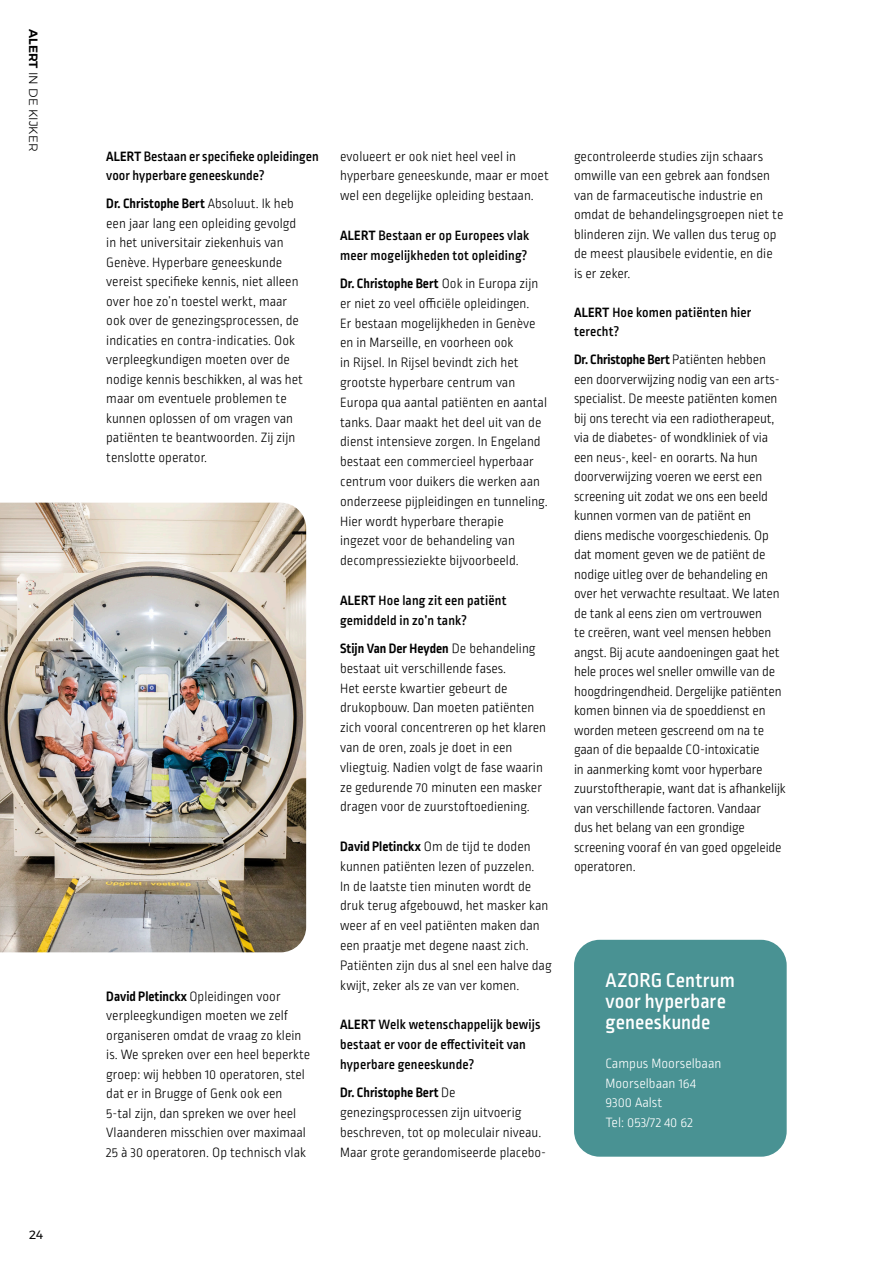
<style>
.page{position:relative;width:893px;height:1263px;background:#fff}
.page>*{position:absolute;margin:0;border:0;box-sizing:border-box;transform-origin:0 0}
.t1{font:500 21px/21px "Ropa Mix Pro";color:#fff}
._2024_Body{font:300 14.25px/19.5px "Ropa Mix Pro";color:#000}
._2024_Vraag{font:500 14.25px/19.8px "Ropa Mix Pro";letter-spacing:.01em;color:#000}
.t2{font:300 14.25px "Ropa Mix Pro";color:#fff}
._000{font:300 12px "Montserrat";color:#000}
.t3{font:12px "Montserrat";color:#000}
.s1{font-weight:600}
.s2{font-weight:700}
</style>
<div class="page">
<img style="left:0;top:503px;width:306px;height:449px">
<div style="left:574px;top:940px;width:213px;height:217px;background:#499293;border-radius:26px"></div>
<p class="_000" style="left:42px;top:29px;width:124px;rotate:90deg"><span class="s1">ALERT</span> IN DE KIJKER</p>
<p class="t3" style="left:29px;top:1225px;width:16px">24</p>
<p class="_2024_Vraag" style="left:106px;top:147px;width:214px"><span class="s2">ALERT</span> Bestaan er specifieke opleidingen voor hyperbare geneeskunde?</p>
<p class="_2024_Body" style="left:106px;top:195px;width:198px"><span class="s2">Dr. Christophe Bert</span> Absoluut. Ik heb een jaar lang een opleiding gevolgd in het universitair ziekenhuis van Genève. Hyperbare geneeskunde vereist specifieke kennis, niet alleen over hoe zo’n toestel werkt, maar ook over de genezingsprocessen, de indicaties en contra-indicaties. Ook verpleegkundigen moeten over de nodige kennis beschikken, al was het maar om eventuele problemen te kunnen oplossen of om vragen van patiënten te beantwoorden. Zij zijn tenslotte operator.</p>
<p class="_2024_Body" style="left:106px;top:987px;width:206px"><span class="s2">David Pletinckx</span> Opleidingen voor verpleegkundigen moeten we zelf organiseren omdat de vraag zo klein is. We spreken over een heel beperkte groep: wij hebben 10 operatoren, stel dat er in Brugge of Genk ook een 5-tal zijn, dan spreken we over heel Vlaanderen misschien over maximaal 25 à 30 operatoren. Op technisch vlak</p>
<p class="_2024_Body" style="left:340px;top:147px;width:210px">evolueert er ook niet heel veel in hyperbare geneeskunde, maar er moet wel een degelijke opleiding bestaan.</p>
<p class="_2024_Vraag" style="left:340px;top:226px;width:191px"><span class="s2">ALERT</span> Bestaan er op Europees vlak meer mogelijkheden tot opleiding?</p>
<p class="_2024_Body" style="left:340px;top:274px;width:209px"><span class="s2">Dr. Christophe Bert</span> Ook in Europa zijn er niet zo veel officiële opleidingen.<br>Er bestaan mogelijkheden in Genève en in Marseille, en voorheen ook<br>in Rijsel. In Rijsel bevindt zich het grootste hyperbare centrum van Europa qua aantal patiënten en aantal tanks. Daar maakt het deel uit van de dienst intensieve zorgen. In Engeland bestaat een commercieel hyperbaar centrum voor duikers die werken aan onderzeese pijpleidingen en tunneling.<br>Hier wordt hyperbare therapie<br>ingezet voor de behandeling van decompressieziekte bijvoorbeeld.</p>
<p class="_2024_Vraag" style="left:340px;top:591px;width:168px"><span class="s2">ALERT</span> Hoe lang zit een patiënt gemiddeld in zo’n tank?</p>
<p class="_2024_Body" style="left:340px;top:639px;width:207px"><span class="s2">Stijn Van Der Heyden</span> De behandeling bestaat uit verschillende fases.<br>Het eerste kwartier gebeurt de drukopbouw. Dan moeten patiënten zich vooral concentreren op het klaren van de oren, zoals je doet in een vliegtuig. Nadien volgt de fase waarin ze gedurende 70 minuten een masker dragen voor de zuurstoftoediening.</p>
<p class="_2024_Body" style="left:340px;top:837px;width:213px"><span class="s2">David Pletinckx</span> Om de tijd te doden kunnen patiënten lezen of puzzelen.<br>In de laatste tien minuten wordt de druk terug afgebouwd, het masker kan weer af en veel patiënten maken dan een praatje met degene naast zich.<br>Patiënten zijn dus al snel een halve dag kwijt, zeker als ze van ver komen.</p>
<p class="_2024_Vraag" style="left:340px;top:1015px;width:202px"><span class="s2">ALERT</span> Welk wetenschappelijk bewijs bestaat er voor de effectiviteit van hyperbare geneeskunde?</p>
<p class="_2024_Body" style="left:340px;top:1084px;width:208px"><span class="s2">Dr. Christophe Bert</span> De genezingsprocessen zijn uitvoerig beschreven, tot op moleculair niveau.<br>Maar grote gerandomiseerde placebo-</p>
<p class="_2024_Body" style="left:574px;top:147px;width:211px">gecontroleerde studies zijn schaars omwille van een gebrek aan fondsen van de farmaceutische industrie en omdat de behandelingsgroepen niet te blinderen zijn. We vallen dus terug op de meest plausibele evidentie, en die is er zeker.</p>
<p class="_2024_Vraag" style="left:574px;top:303px;width:179px"><span class="s2">ALERT</span> Hoe komen patiënten hier terecht?</p>
<p class="_2024_Body" style="left:574px;top:351px;width:213px"><span class="s2">Dr. Christophe Bert</span> Patiënten hebben een doorverwijzing nodig van een arts&shy;specialist. De meeste patiënten komen bij ons terecht via een radiotherapeut, via de diabetes- of wondkliniek of via een neus-, keel- en oorarts. Na hun doorverwijzing voeren we eerst een screening uit zodat we ons een beeld kunnen vormen van de patiënt en<br>diens medische voorgeschiedenis. Op dat moment geven we de patiënt de nodige uitleg over de behandeling en over het verwachte resultaat. We laten de tank al eens zien om vertrouwen<br>te creëren, want veel mensen hebben angst. Bij acute aandoeningen gaat het hele proces wel sneller omwille van de hoogdringendheid. Dergelijke patiënten komen binnen via de spoeddienst en worden meteen gescreend om na te gaan of die bepaalde CO-intoxicatie<br>in aanmerking komt voor hyperbare zuurstoftherapie, want dat is afhankelijk van verschillende factoren. Vandaar<br>dus het belang van een grondige screening vooraf én van goed opgeleide operatoren.</p>
<p class="t1" style="left:605px;top:971px;width:131px">AZORG Centrum voor hyperbare</p>
<p class="t1" style="left:605px;top:1013px;width:106px">geneeskunde</p>
<p class="t2" style="left:605px;top:1056px;width:118px">Campus Moorselbaan</p>
<p class="t2" style="left:605px;top:1075px;width:92px">Moorselbaan 164</p>
<p class="t2" style="left:605px;top:1095px;width:58px">9300 Aalst</p>
<p class="t2" style="left:605px;top:1114px;width:89px">Tel: 053/72 40 62</p>
</div>
